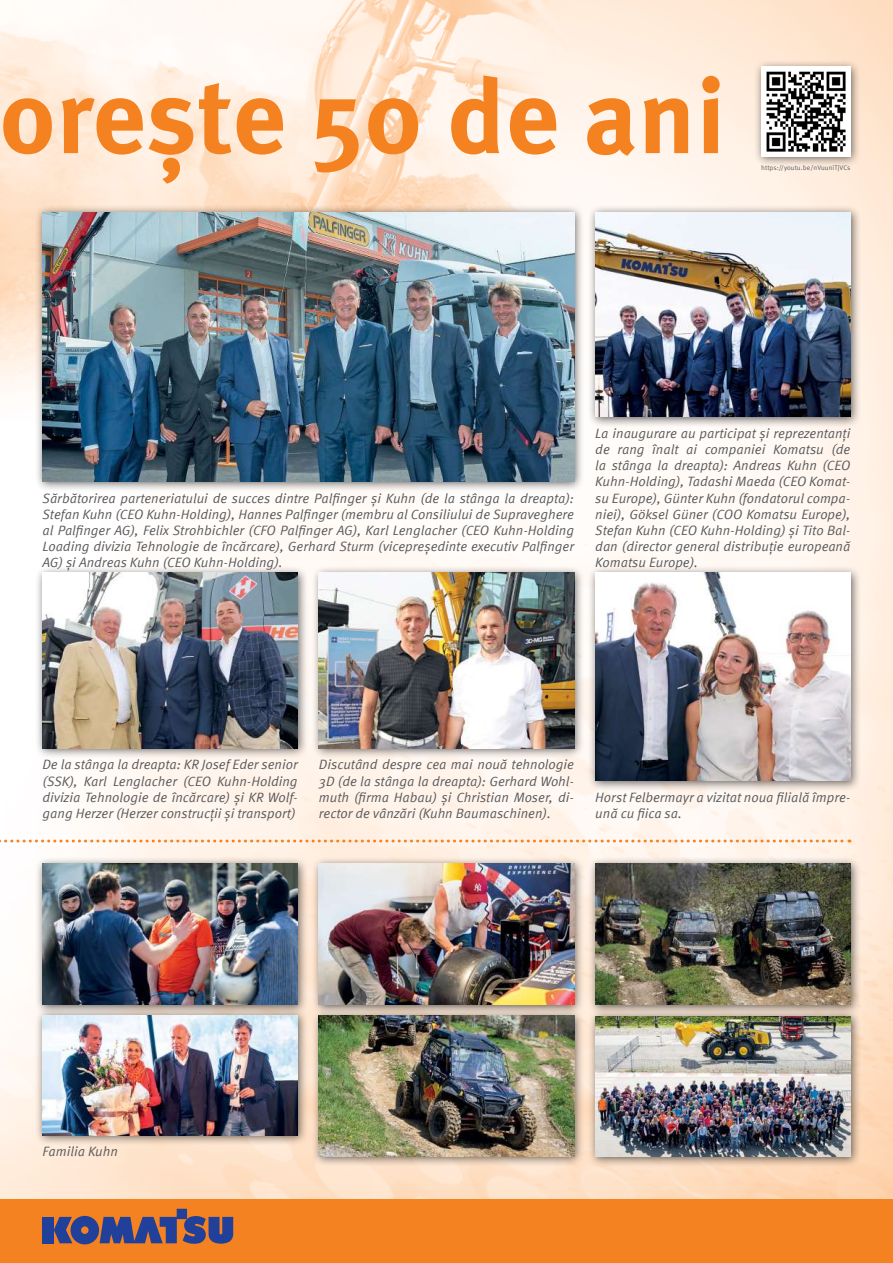
<style>
.page{position:relative;width:893px;height:1263px;background:#fff}
.page>*{position:absolute;margin:0;border:0;box-sizing:border-box;transform-origin:0 0}
.t1{font:700 105px "Meta Pro";letter-spacing:-.005em;color:#f58220}
.t2{font:italic 13.5px/16.2px "Meta Pro";color:#58595b;text-align:justify}
.t3{font:6.75px "Meta Pro";letter-spacing:.01em;color:#58595b}
</style>
<div class="page">
<img style="left:0;top:0;width:893px;height:1199px">
<div style="left:0;top:1199px;width:893px;height:64px;background:#f58220"></div>
<div style="left:43px;top:1217px;width:11px;height:26px;background:#21409a"></div>
<svg style="left:54px;top:1209px;width:179px;height:36px"></svg>
<div style="left:588px;top:205px;width:273px;height:223px;background:#000;opacity:.6"></div>
<img style="left:595px;top:213px;width:255px;height:204px">
<div style="left:35px;top:205px;width:550px;height:288px;background:#000;opacity:.6"></div>
<img style="left:43px;top:213px;width:531px;height:269px">
<div style="left:35px;top:565px;width:273px;height:194px;background:#000;opacity:.6"></div>
<img style="left:43px;top:573px;width:255px;height:175px">
<div style="left:588px;top:1008px;width:273px;height:159px;background:#000;opacity:.6"></div>
<img style="left:595px;top:1016px;width:255px;height:141px">
<div style="left:35px;top:856px;width:273px;height:159px;background:#000;opacity:.6"></div>
<img style="left:43px;top:864px;width:255px;height:141px">
<div style="left:311px;top:856px;width:274px;height:159px;background:#000;opacity:.6"></div>
<img style="left:319px;top:864px;width:255px;height:141px">
<div style="left:588px;top:856px;width:273px;height:159px;background:#000;opacity:.6"></div>
<img style="left:595px;top:864px;width:255px;height:141px">
<div style="left:35px;top:1007px;width:273px;height:139px;background:#000;opacity:.6"></div>
<img style="left:43px;top:1015px;width:255px;height:120px">
<div style="left:311px;top:1008px;width:274px;height:159px;background:#000;opacity:.6"></div>
<img style="left:319px;top:1016px;width:255px;height:141px">
<div style="left:588px;top:565px;width:273px;height:226px;background:#000;opacity:.6"></div>
<img style="left:595px;top:573px;width:255px;height:208px">
<div style="left:311px;top:565px;width:274px;height:194px;background:#000;opacity:.6"></div>
<img style="left:319px;top:573px;width:255px;height:175px">
<svg style="left:0;top:839px;width:850px;height:3px;background:#fbcea8"></svg>
<div style="left:754px;top:59px;width:107px;height:108px;background:#000;opacity:.6"></div>
<img style="left:761px;top:67px;width:89px;height:89px">
<h1 class="t1" style="left:-1px;top:35px;width:728px">orește 50 de ani</h1>
<p class="t3" style="left:761px;top:162px;width:91px">https://youtu.be/nVuuniTjVCs</p>
<p class="t2" style="left:43px;top:489px;width:533px">Sărbătorirea parteneriatului de succes dintre Palfinger și Kuhn (de la stânga la dreapta):<br>Stefan Kuhn (CEO Kuhn-Holding), Hannes Palfinger (membru al Consiliului de Supraveghere al Palfinger AG), Felix Strohbichler (CFO Palfinger AG), Karl Lenglacher (CEO Kuhn-Holding Loading divizia Tehnologie de încărcare), Gerhard Sturm (vicepreședinte executiv Palfinger AG) și Andreas Kuhn (CEO Kuhn-Holding).</p>
<p class="t2" style="left:595px;top:424px;width:257px">La inaugurare au participat și reprezentanți de rang înalt ai companiei Komatsu (de la stânga la dreapta): Andreas Kuhn (CEO Kuhn-Holding), Tadashi Maeda (CEO Komat&shy;su Europe), Günter Kuhn (fondatorul compa&shy;niei), Göksel Güner (COO Komatsu Europe), Stefan Kuhn (CEO Kuhn-Holding) și Tito Bal&shy;dan (director general distribuție europeană Komatsu Europe).</p>
<p class="t2" style="left:43px;top:755px;width:257px">De la stânga la dreapta: KR Josef Eder senior (SSK), Karl Lenglacher (CEO Kuhn-Holding divizia Tehnologie de încărcare) și KR Wolf&shy;gang Herzer (Herzer construcții și transport)</p>
<p class="t2" style="left:319px;top:755px;width:257px">Discutând despre cea mai nouă tehnologie 3D (de la stânga la dreapta): Gerhard Wohl&shy;muth (firma Habau) și Christian Moser, di&shy;rector de vânzări (Kuhn Baumaschinen).</p>
<p class="t2" style="left:595px;top:788px;width:257px;line-height:16.6px">Horst Felbermayr a vizitat noua filială împre&shy;ună cu fiica sa.</p>
<p class="t2" style="left:43px;top:1143px;width:77px">Familia Kuhn</p>
</div>
